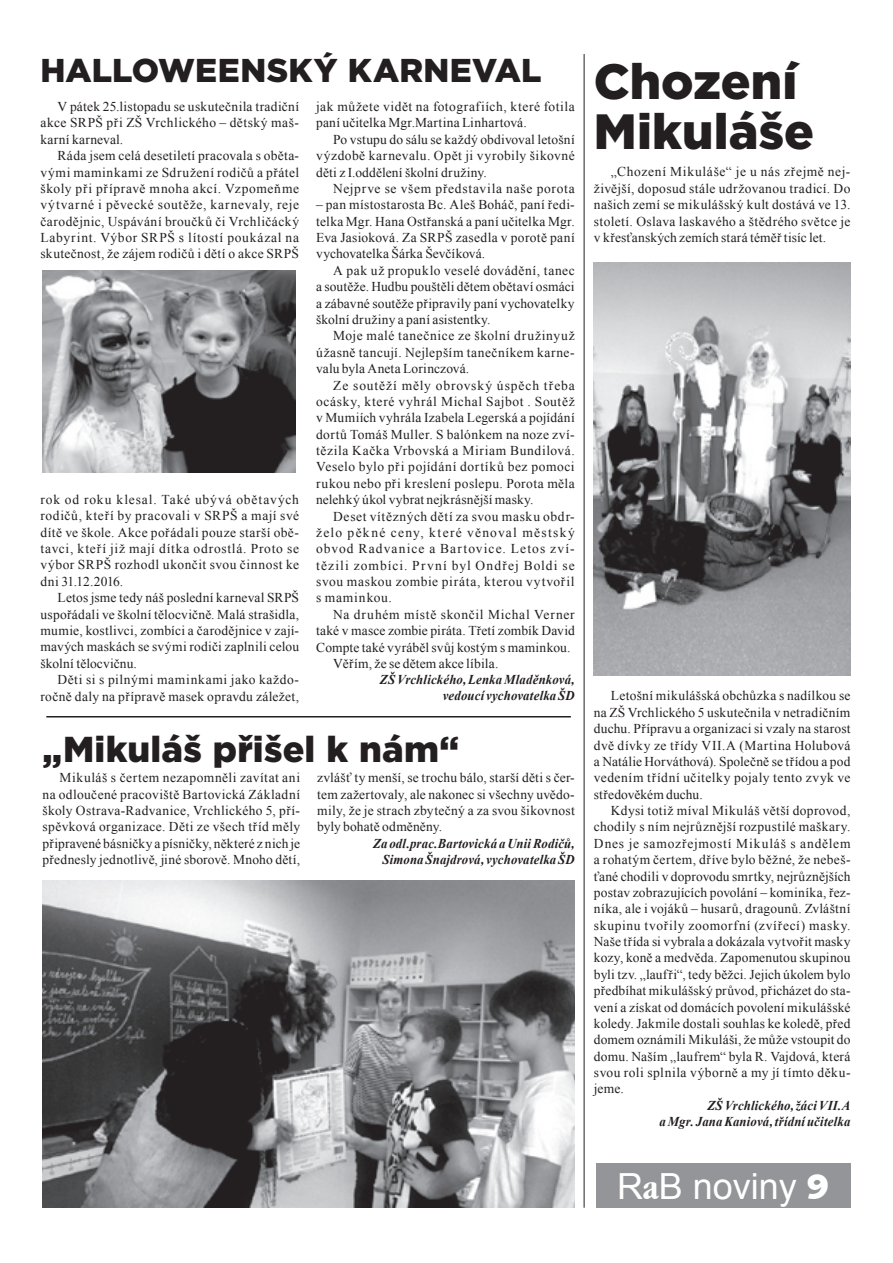
<style>
.page{position:relative;width:893px;height:1263px;background:#fff}
.page>*{position:absolute;margin:0;border:0;box-sizing:border-box;transform-origin:0 0}
.t1{font:900 49.5px "Gotham";color:#231f20}
.t2{font:900 36px "Gotham";letter-spacing:.005em;color:#231f20}
.t3{font:36px "Arial";color:#fff}
.t4{font:900 33px "Gotham";color:#231f20}
.t5{font:13.5px/16.4px "Times New Roman";letter-spacing:.025em;color:#231f20;text-align:justify}
.t6{font:italic 700 13.5px/16.4px "Times New Roman";letter-spacing:.01em;color:#231f20;text-align:right;scale:.95 1}
.t7{font:13.5px "Times New Roman";letter-spacing:.05em;color:#231f20}
.t8{font:13.5px "Times New Roman";letter-spacing:.055em;color:#231f20}
.s1{font-size:49.5px}
.s2{font-family:"Garmd ITC Bk Cn BTCE Bold Condensed"}
.s3{font-family:"Humanst 531 Blk BTCE Black"}
</style>
<div class="page">
<div style="left:596px;top:1163px;width:254px;height:45px;background:#939598"></div>
<img style="left:43px;top:270px;width:252px;height:202px">
<img style="left:594px;top:263px;width:256px;height:412px">
<img style="left:43px;top:880px;width:532px;height:328px">
<hr style="left:46px;top:716px;width:525px;height:1px;background:#231f20">
<hr style="left:584px;top:54px;width:1px;height:1154px;background:#231f20">
<h3 class="t4" style="left:40px;top:47px;width:758px">HALLOWEE NSKÝ KARNEVAL <span class="s1">Chození</span></h3>
<h1 class="t1" style="left:594px;top:97px;width:222px">Mikuláše</h1>
<p class="t5" style="left:594px;top:164px;width:258px;text-indent:17px">„Chození Mikuláše“ je u nás zřejmě nej&shy;živější, doposud stále udržovanou tradicí. Do našich zemí se mikulášský kult dostává ve 13. století. Oslava laskavého a štědrého světce je v křesťanských zemích stará téměř tisíc let.</p>
<p class="t5" style="left:40px;top:98px;width:260px;text-indent:17px">V pátek 25.listopadu se uskutečnila tradiční akce SRPŠ při ZŠ Vrchlického – dětský maš&shy;karní karneval.</p>
<p class="t5" style="left:40px;top:147px;width:260px;text-indent:17px">Ráda jsem celá desetiletí pracovala s oběta&shy;vými maminkami ze Sdružení rodičů a přátel školy při přípravě mnoha akcí. Vzpomeňme výtvarné i pěvecké soutěže, karnevaly, reje čarodějnic, Uspávání broučků či Vrchličácký Labyrint. Výbor SRPŠ s lítostí poukázal na skutečnost, že zájem rodičů i dětí o akce SRPŠ</p>
<p class="t5" style="left:316px;top:98px;width:260px">jak můžete vidět na fotografiích, které fotila paní učitelka Mgr.Martina Linhartová.</p>
<p class="t5" style="left:316px;top:131px;width:260px;text-indent:17px">Po vstupu do sálu se každý obdivoval letošní výzdobě karnevalu. Opět ji vyrobily šikovné děti z I.oddělení školní družiny.</p>
<p class="t7" style="left:333px;top:179px;width:243px">Nejprve se všem představila naše porota</p>
<p class="t5" style="left:316px;top:196px;width:260px">– pan místostarosta Bc. Aleš Boháč, paní ředi&shy;telka Mgr. Hana Ostřanská a paní učitelka Mgr.<br>Eva Jasioková. Za SRPŠ zasedla v porotě paní vychovatelka Šárka Ševčíková.</p>
<p class="t5" style="left:316px;top:262px;width:260px;text-indent:17px">A pak už propuklo veselé dovádění, tanec a soutěže. Hudbu pouštěli dětem obětaví osmáci a zábavné soutěže připravily paní vychovatelky školní družiny a paní asistentky.</p>
<p class="t5" style="left:316px;top:327px;width:260px;text-indent:17px">Moje malé tanečnice ze školní družinyuž úžasně tancují. Nejlepším tanečníkem karne&shy;valu byla Aneta Lorinczová.</p>
<p class="t5" style="left:316px;top:377px;width:260px;text-indent:17px">Ze soutěží měly obrovský úspěch třeba ocásky, které vyhrál Michal Sajbot . Soutěž v Mumiích vyhrála Izabela Legerská a pojídání dortů Tomáš Muller. S balónkem na noze zví&shy;tězila Kačka Vrbovská a Miriam Bundilová.<br>Veselo bylo při pojídání dortíků bez pomoci rukou nebo při kreslení poslepu. Porota měla nelehký úkol vybrat nejkrásnější masky.</p>
<p class="t5" style="left:316px;top:508px;width:260px;text-indent:17px">Deset vítězných dětí za svou masku obdr&shy;želo pěkné ceny, které věnoval městský obvod Radvanice a Bartovice. Letos zví&shy;tězili zombíci. První byl Ondřej Boldi se svou maskou zombie piráta, kterou vytvořil s maminkou.</p>
<p class="t8" style="left:333px;top:605px;width:243px">Na druhém místě skončil Michal Verner</p>
<p class="t5" style="left:316px;top:622px;width:260px">také v masce zombie piráta. Třetí zombík David</p>
<p class="t5" style="left:316px;top:639px;width:256px">Compte také vyráběl svůj kostým s maminkou.</p>
<p class="t5" style="left:333px;top:655px;width:167px">Věřím, že se dětem akce líbila.</p>
<p class="t6" style="left:380px;top:671px;width:207px">ZŠ Vrchlického, Lenka Mladěnková, vedoucí vychovatelka ŠD</p>
<p class="t5" style="left:41px;top:491px;width:260px">rok od roku klesal. Také ubývá obětavých rodičů, kteří by pracovali v SRPŠ a mají své dítě ve škole. Akce pořádali pouze starší obě&shy;tavci, kteří již mají dítka odrostlá. Proto se výbor SRPŠ rozhodl ukončit svou činnost ke dni 31.12.2016.</p>
<p class="t5" style="left:41px;top:589px;width:260px;text-indent:17px">Letos jsme tedy náš poslední karneval SRPŠ uspořádali ve školní tělocvičně. Malá strašidla, mumie, kostlivci, zombíci a čarodějnice v zají&shy;mavých maskách se svými rodiči zaplnili celou školní tělocvičnu.</p>
<p class="t5" style="left:41px;top:671px;width:260px;text-align:right">Děti si s pilnými maminkami jako každo&shy;ročně daly na přípravě masek opravdu záležet,</p>
<p class="t5" style="left:594px;top:687px;width:258px;text-indent:17px">Letošní mikulášská obchůzka s nadílkou se na ZŠ Vrchlického 5 uskutečnila v netradičním duchu. Přípravu a organizaci si vzaly na starost dvě dívky ze třídy VII.A (Martina Holubová a Natálie Horváthová). Společně se třídou a pod vedením třídní učitelky pojaly tento zvyk ve středověkém duchu.</p>
<p class="t5" style="left:594px;top:802px;width:258px;text-indent:17px">Kdysi totiž míval Mikuláš větší doprovod, chodily s ním nejrůznější rozpustilé maškary.<br>Dnes je samozřejmostí Mikuláš s andělem a rohatým čertem, dříve bylo běžné, že nebeš&shy;ťané chodili v doprovodu smrtky, nejrůznějších postav zobrazujících povolání – kominíka, řez&shy;níka, ale i vojáků – husarů, dragounů. Zvláštní skupinu tvořily zoomorfní (zvířecí) masky.<br>Naše třída si vybrala a dokázala vytvořit masky kozy, koně a medvěda. Zapomenutou skupinou byli tzv. „laufři“, tedy běžci. Jejich úkolem bylo předbíhat mikulášský průvod, přicházet do sta&shy;vení a získat od domácích povolení mikulášské koledy. Jakmile dostali souhlas ke koledě, před domem oznámili Mikuláši, že může vstoupit do domu. Naším „laufrem“ byla R. Vajdová, která svou roli splnila výborně a my jí tímto děku&shy;jeme.</p>
<p class="t6" style="left:659px;top:1096px;width:203px">ZŠ Vrchlického, žáci VII.A<br>a Mgr. Jana Kaniová, třídní učitelka</p>
<h2 class="t2" style="left:43px;top:724px;width:418px">„Mikuláš přišel k nám“</h2>
<p class="t5" style="left:43px;top:769px;width:259px;text-indent:17px">Mikuláš s čertem nezapomněli zavítat ani na odloučené pracoviště Bartovická Základní školy Ostrava-Radvanice, Vrchlického 5, pří&shy;spěvková organizace. Děti ze všech tříd měly připravené básničky a písničky, některé z nich je přednesly jednotlivě, jiné sborově. Mnoho dětí,</p>
<p class="t5" style="left:317px;top:769px;width:259px">zvlášť ty menší, se trochu bálo, starší děti s čer&shy;tem zažertovaly, ale nakonec si všechny uvědo&shy;mily, že je strach zbytečný a za svou šikovnost byly bohatě odměněny.</p>
<p class="t6" style="left:373px;top:835px;width:214px">Za odl.prac.Bartovická a Unii Rodičů,<br>Simona Šnajdrová, vychovatelka ŠD</p>
<h2 class="t3" style="left:617px;top:1163px;width:214px">R<span class="s2">a</span>B noviny <span class="s3">9</span></h2>
</div>
